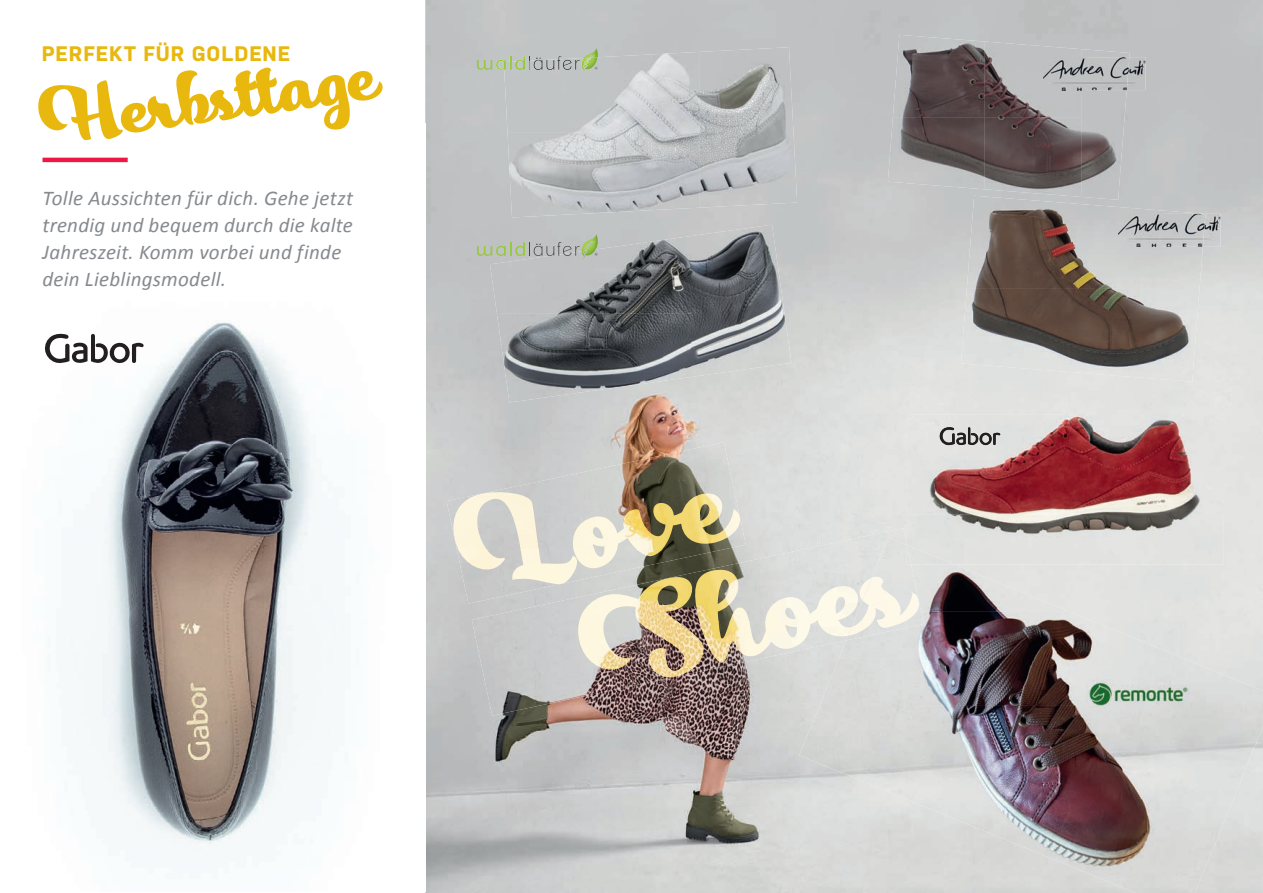
<style>
.page{position:relative;width:1263px;height:893px;background:#fff}
.page>*{position:absolute;margin:0;border:0;box-sizing:border-box;transform-origin:0 0}
.t1{font:75.15px "Merengue Script";color:#e8b80e}
.t2{font:italic 21px/27px "Calibri";letter-spacing:.015em;color:#868a8e}
.t3{font:700 21px "Nudista";letter-spacing:.045em;color:#e8b80e}
</style>
<div class="page">
<img style="left:425px;top:0;width:838px;height:893px">
<img style="left:42px;top:157px;width:272px;height:694px">
<hr style="left:43px;top:158px;width:85px;height:4px;background:#ed1943">
<img style="left:961px;top:288px;width:195px;height:91px">
<img style="left:1156px;top:210px;width:49px;height:172px">
<img style="left:967px;top:196px;width:189px;height:93px">
<img style="left:888px;top:117px;width:96px;height:72px">
<img style="left:984px;top:42px;width:97px;height:155px">
<img style="left:1081px;top:49px;width:49px;height:151px">
<img style="left:893px;top:35px;width:92px;height:82px">
<img style="left:497px;top:314px;width:194px;height:88px">
<img style="left:691px;top:225px;width:100px;height:152px">
<img style="left:490px;top:236px;width:201px;height:78px">
<img style="left:447px;top:442px;width:299px;height:162px">
<img style="left:472px;top:528px;width:327px;height:188px">
<img style="left:665px;top:528px;width:242px;height:94px">
<img style="left:472px;top:575px;width:193px;height:94px">
<img style="left:665px;top:622px;width:181px;height:47px">
<img style="left:472px;top:669px;width:242px;height:47px">
<svg style="left:44px;top:333px;width:100px;height:31px"></svg>
<svg style="left:477px;top:234px;width:121px;height:26px;background:#b5bdae"></svg>
<img style="left:1205px;top:214px;width:15px;height:33px">
<img style="left:1118px;top:214px;width:87px;height:33px">
<img style="left:1129px;top:57px;width:16px;height:33px">
<img style="left:1043px;top:57px;width:86px;height:33px">
<img style="left:907px;top:415px;width:316px;height:150px">
<svg style="left:939px;top:427px;width:61px;height:19px"></svg>
<img style="left:507px;top:133px;width:193px;height:84px">
<img style="left:699px;top:47px;width:98px;height:161px">
<img style="left:504px;top:52px;width:196px;height:81px">
<img style="left:580px;top:70px;width:18px;height:4px">
<svg style="left:477px;top:48px;width:121px;height:22px;background:#b6bfae"></svg>
<img style="left:1005px;top:705px;width:155px;height:188px">
<div style="left:1160px;top:752px;width:92px;height:141px;background:#d9dbda"></div>
<img style="left:902px;top:705px;width:103px;height:135px">
<img style="left:799px;top:658px;width:103px;height:139px">
<img style="left:1160px;top:658px;width:103px;height:94px">
<img style="left:902px;top:611px;width:258px;height:94px">
<img style="left:839px;top:628px;width:63px;height:31px">
<img style="left:1160px;top:649px;width:24px;height:10px">
<img style="left:924px;top:565px;width:145px;height:47px">
<img style="left:846px;top:538px;width:78px;height:102px">
<img style="left:1086px;top:679px;width:104px;height:30px">
<img style="left:911px;top:545px;width:43px;height:20px">
<img style="left:907px;top:545px;width:4px;height:20px">
<p class="t3" style="left:42px;top:41px;width:250px">PERFEKT FÜR GOLDENE</p>
<h1 class="t1" style="left:36px;top:76px;width:337px;rotate:-8deg">Herbsttage</h1>
<p class="t2" style="left:43px;top:183px;width:312px">Tolle Aussichten für dich. Gehe jetzt trendig und bequem durch die kalte<br>Jahreszeit. Komm vorbei und finde dein Lieblingsmodell.</p>
</div>
